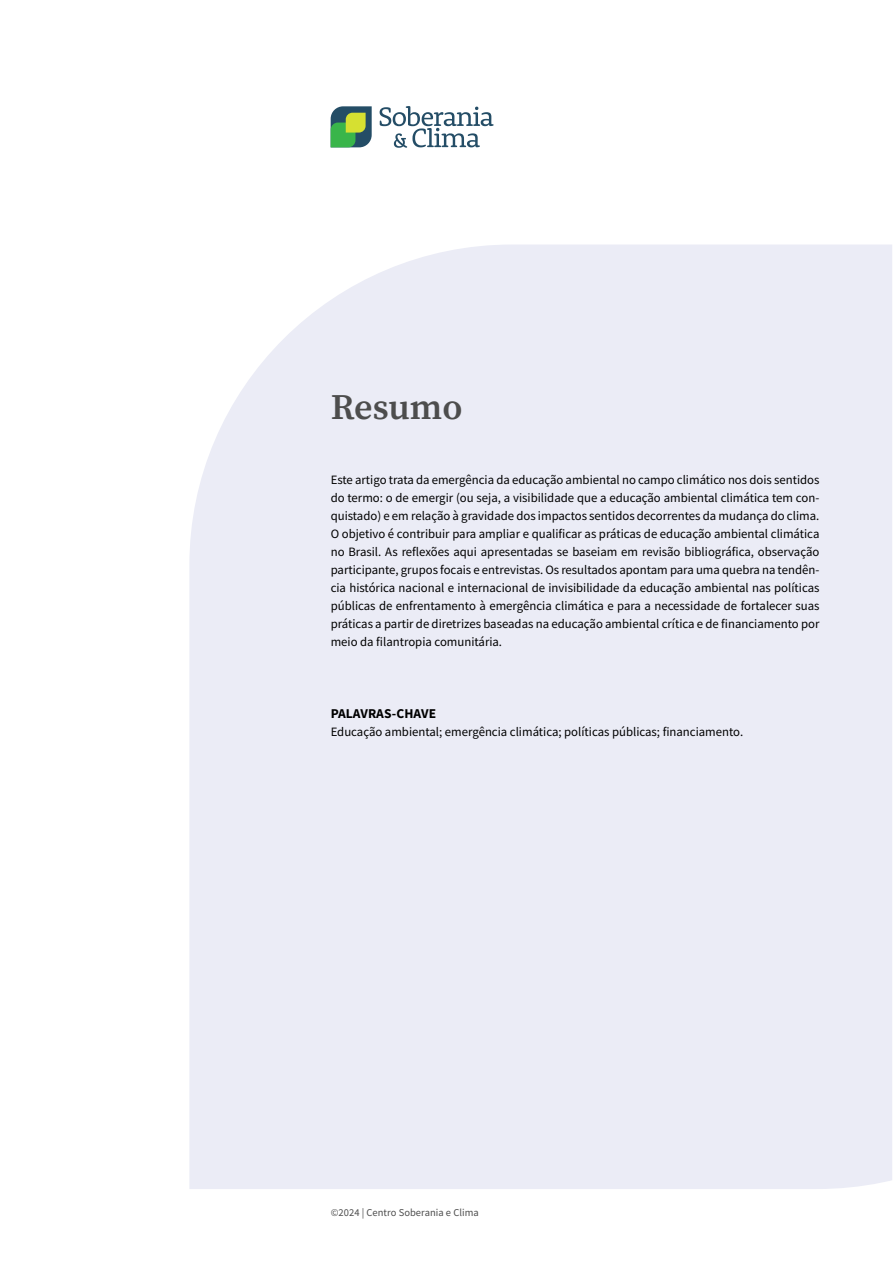
<style>
.page{position:relative;width:893px;height:1263px;background:#fff}
.page>*{position:absolute;margin:0;border:0;box-sizing:border-box;transform-origin:0 0}
.TÍTULO__Sumário_Executivo{font:600 36px "Source Serif Pro";color:#4d4d4d}
.FICHA_TÉCNICA_títulos{font:700 13.5px "Source Sans Pro";letter-spacing:.005em;color:#000}
.TXT_CORRIDO{font:12.75px/18px "Source Sans Pro";color:#000;text-align:justify}
.t1{font:10.5px "Source Sans Pro";letter-spacing:.005em;color:#4d4d4d}
</style>
<div class="page">
<div style="left:189px;top:245px;width:703px;height:944px;background:#ebecf6"></div>
<svg style="left:331px;top:106px;width:41px;height:41px;background:#5c9459"></svg>
<svg style="left:380px;top:106px;width:114px;height:42px"></svg>
<p class="TÍTULO__Sumário_Executivo" style="left:331px;top:382px;width:133px">Resumo</p>
<p class="TXT_CORRIDO" style="left:331px;top:471px;width:490px">Este artigo trata da emergência da educação ambiental no campo climático nos dois sentidos do termo: o de emergir (ou seja, a visibilidade que a educação ambiental climática tem con&shy;quistado) e em relação à gravidade dos impactos sentidos decorrentes da mudança do clima.<br>O objetivo é contribuir para ampliar e qualificar as práticas de educação ambiental climática no Brasil. As reflexões aqui apresentadas se baseiam em revisão bibliográfica, observação participante, grupos focais e entrevistas. Os resultados apontam para uma quebra na tendên&shy;cia histórica nacional e internacional de invisibilidade da educação ambiental nas políticas públicas de enfrentamento à emergência climática e para a necessidade de fortalecer suas práticas a partir de diretrizes baseadas na educação ambiental crítica e de financiamento por meio da filantropia comunitária.</p>
<p class="FICHA_TÉCNICA_títulos" style="left:331px;top:705px;width:107px">PALAVRAS-CHAVE</p>
<p class="TXT_CORRIDO" style="left:331px;top:723px;width:414px">Educação ambiental; emergência climática; políticas públicas; financiamento.</p>
<p class="t1" style="left:331px;top:1205px;width:150px">©2024 | Centro Soberania e Clima</p>
</div>
